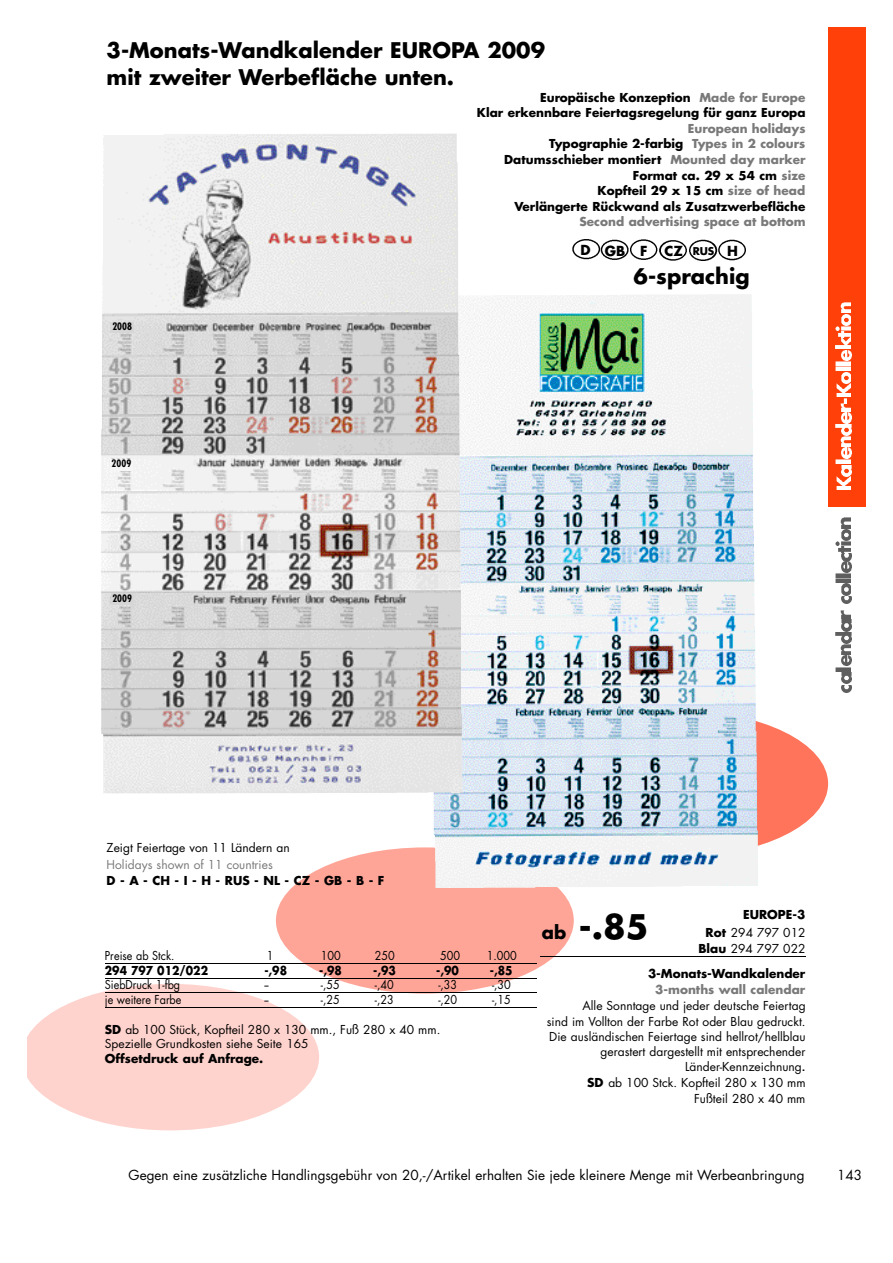
<style>
.page{position:relative;width:893px;height:1263px;background:#fff}
.page>*{position:absolute;margin:0;border:0;box-sizing:border-box;transform-origin:0 0}
.t1{font:700 33px "Futura";color:#000}
.t2{font:700 21px/27.3px "Futura";color:#000}
.t3{font:13.5px "Futura";color:#000}
.t4{font:700 13.5px "Futura";letter-spacing:.52em;color:#000}
.t5{font:700 12px/15.6px "Futura";color:#000;text-align:right}
.t6{font:12px/15.5px "Futura";color:#000;text-align:right}
.t7{font:12px "Futura";color:#000;scale:.9 1}
.t8{font:700 12px "Futura";color:#797979}
.t9{font:700 12px "Futura";color:#000;scale:.9 1}
.t10{font:12px "Futura";color:#797979}
.t11{font:700 condensed 10.05px "Futura";color:#000}
.s1{color:#797979}
.s2{font-size:10.5px}
.s3{font-weight:700}
.s4{font-weight:400}
.s5{font-family:"Geneva"}
.s6{font-size:18px}
</style>
<div class="page">
<svg style="left:27px;top:721px;width:801px;height:409px"></svg>
<div style="left:828px;top:27px;width:37px;height:480px;background:#ff4009"></div>
<img style="left:841px;top:673px;width:10px;height:20px">
<img style="left:835px;top:656px;width:16px;height:15px">
<img style="left:835px;top:620px;width:16px;height:34px">
<img style="left:840px;top:611px;width:10px;height:7px">
<img style="left:841px;top:584px;width:10px;height:20px">
<img style="left:835px;top:579px;width:15px;height:3px">
<img style="left:835px;top:530px;width:16px;height:47px">
<img style="left:840px;top:518px;width:10px;height:10px">
<img style="left:836px;top:465px;width:15px;height:24px">
<img style="left:835px;top:413px;width:16px;height:50px">
<img style="left:840px;top:404px;width:10px;height:7px">
<img style="left:840px;top:398px;width:6px;height:6px">
<img style="left:835px;top:367px;width:15px;height:29px">
<img style="left:835px;top:302px;width:16px;height:63px">
<img style="left:431px;top:294px;width:327px;height:594px">
<img style="left:101px;top:134px;width:361px;height:659px">
<svg style="left:572px;top:239px;width:174px;height:22px"></svg>
<div style="left:110px;top:459px;width:22px;height:12px;background:#f5f6f5"></div>
<div style="left:111px;top:594px;width:22px;height:11px;background:#d5d6d5"></div>
<div style="left:111px;top:323px;width:23px;height:10px;background:#d5d6d5"></div>
<hr style="left:540px;top:956px;width:265px;height:1px;background:#000">
<hr style="left:105px;top:963px;width:431px;height:1px;background:#000">
<hr style="left:105px;top:978px;width:431px;height:1px;background:#000">
<hr style="left:105px;top:993px;width:431px;height:1px;background:#000">
<hr style="left:105px;top:1007px;width:431px;height:1px;background:#000">
<h2 class="t2" style="left:107px;top:38px;width:440px">3-Monats-Wandkalender EUROPA 2009 mit zweiter Werbefläche unten.</h2>
<p class="t5" style="left:477px;top:90px;width:330px">Europäische Konzeption <span class="s1">Made for Europe<br></span>Klar erkennbare Feiertagsregelung für ganz Europa</p>
<p class="t5" style="left:504px;top:122px;width:303px"><span class="s1">European holidays<br></span>Typographie 2-farbig <span class="s1">Types in 2 colours </span>Datumsschieber montiert <span class="s1">Mounted day marker </span>Format ca. 29 x 54 cm <span class="s1">size<br></span>Kopfteil 29 x 15 cm <span class="s1">size of head<br></span>Verlängerte Rückwand als Zusatzwerbefläche</p>
<p class="t8" style="left:579px;top:216px;width:227px">Second advertising space at bottom</p>
<p class="t4" style="left:580px;top:244px;width:68px">DGBF</p>
<p class="t4" style="left:664px;top:245px;width:75px">CZ <span class="s2">RUS</span> H</p>
<p class="t11" style="left:112px;top:322px;width:21px">2008</p>
<p class="t11" style="left:112px;top:459px;width:21px">2009</p>
<p class="t11" style="left:112px;top:593px;width:21px">2009</p>
<h2 class="t2" style="left:633px;top:264px;width:118px">6-sprachig</h2>
<p class="t6" style="left:107px;top:841px;width:184px">Zeigt Feiertage von 11 Ländern an</p>
<p class="t10" style="left:107px;top:859px;width:168px">Holidays shown of 11 countries</p>
<p class="t5" style="left:107px;top:874px;width:279px">D - A - CH - I - H - RUS - NL - CZ - GB - B - F</p>
<p class="t7" style="left:105px;top:950px;width:79px">Preise ab Stck.</p>
<p class="t7" style="left:267px;top:950px;width:9px">1</p>
<p class="t7" style="left:321px;top:950px;width:24px">100</p>
<p class="t7" style="left:375px;top:950px;width:24px">250</p>
<p class="t7" style="left:440px;top:950px;width:24px">500</p>
<p class="t7" style="left:487px;top:950px;width:35px">1.000</p>
<p class="t9" style="left:105px;top:965px;width:116px">294 797 012/022</p>
<p class="t9" style="left:264px;top:965px;width:27px">-,98</p>
<p class="t9" style="left:319px;top:965px;width:27px">-,98</p>
<p class="t9" style="left:373px;top:965px;width:27px">-,93</p>
<p class="t9" style="left:436px;top:965px;width:27px">-,90</p>
<p class="t9" style="left:490px;top:965px;width:27px">-,85</p>
<p class="t7" style="left:105px;top:979px;width:85px">SiebDruck 1-fbg</p>
<p class="t7" style="left:264px;top:979px;width:6px">--</p>
<p class="t7" style="left:321px;top:979px;width:22px">-,55</p>
<p class="t7" style="left:375px;top:979px;width:22px">-,40</p>
<p class="t7" style="left:438px;top:979px;width:22px">-,33</p>
<p class="t7" style="left:492px;top:979px;width:22px">-,30</p>
<p class="t7" style="left:105px;top:994px;width:87px">je weitere Farbe</p>
<p class="t7" style="left:264px;top:994px;width:6px">--</p>
<p class="t7" style="left:321px;top:994px;width:22px">-,25</p>
<p class="t7" style="left:375px;top:994px;width:22px">-,23</p>
<p class="t7" style="left:438px;top:994px;width:22px">-,20</p>
<p class="t7" style="left:492px;top:994px;width:22px">-,15</p>
<p class="t6" style="left:105px;top:1023px;width:337px;line-height:14.7px;text-align:left"><span class="s3">SD</span> ab 100 Stück, Kopfteil 280 x 130 mm., Fuß 280 x 40 mm.<br>Spezielle Grundkosten siehe Seite 165</p>
<p class="t5" style="left:105px;top:1051px;width:160px">Offsetdruck auf Anfrage.</p>
<p class="t5" style="left:705px;top:907px;width:101px;line-height:17.2px">EUROPE-3<br>Rot <span class="s4">294 797 012</span></p>
<p class="t5" style="left:648px;top:936px;width:159px;line-height:26px">Blau <span class="s4">294 797 022<br></span>3-Monats-Wandkalender</p>
<p class="t8" style="left:655px;top:984px;width:152px">3-months wall calendar</p>
<p class="t6" style="left:546px;top:999px;width:260px">Alle Sonntage und jeder deutsche Feiertag<br>sind im Vollton der Farbe Rot oder Blau gedruckt.<br>Die ausländischen Feiertage sind hellrot/hellblau gerastert dargestellt mit entsprechender Länder-Kennzeichnung<span class="s5">.<br></span><span class="s3">SD</span> ab 100 Stck. Kopfteil 280 x 130 mm<br>Fußteil 280 x 40 mm</p>
<h1 class="t1" style="left:541px;top:912px;width:108px"><span class="s6">ab</span> -.85</h1>
<p class="t3" style="left:129px;top:1169px;width:677px">Gegen eine zusätzliche Handlingsgebühr von 20,-/Artikel erhalten Sie jede kleinere Menge mit Werbeanbringung</p>
<p class="t3" style="left:837px;top:1169px;width:26px">143</p>
</div>
